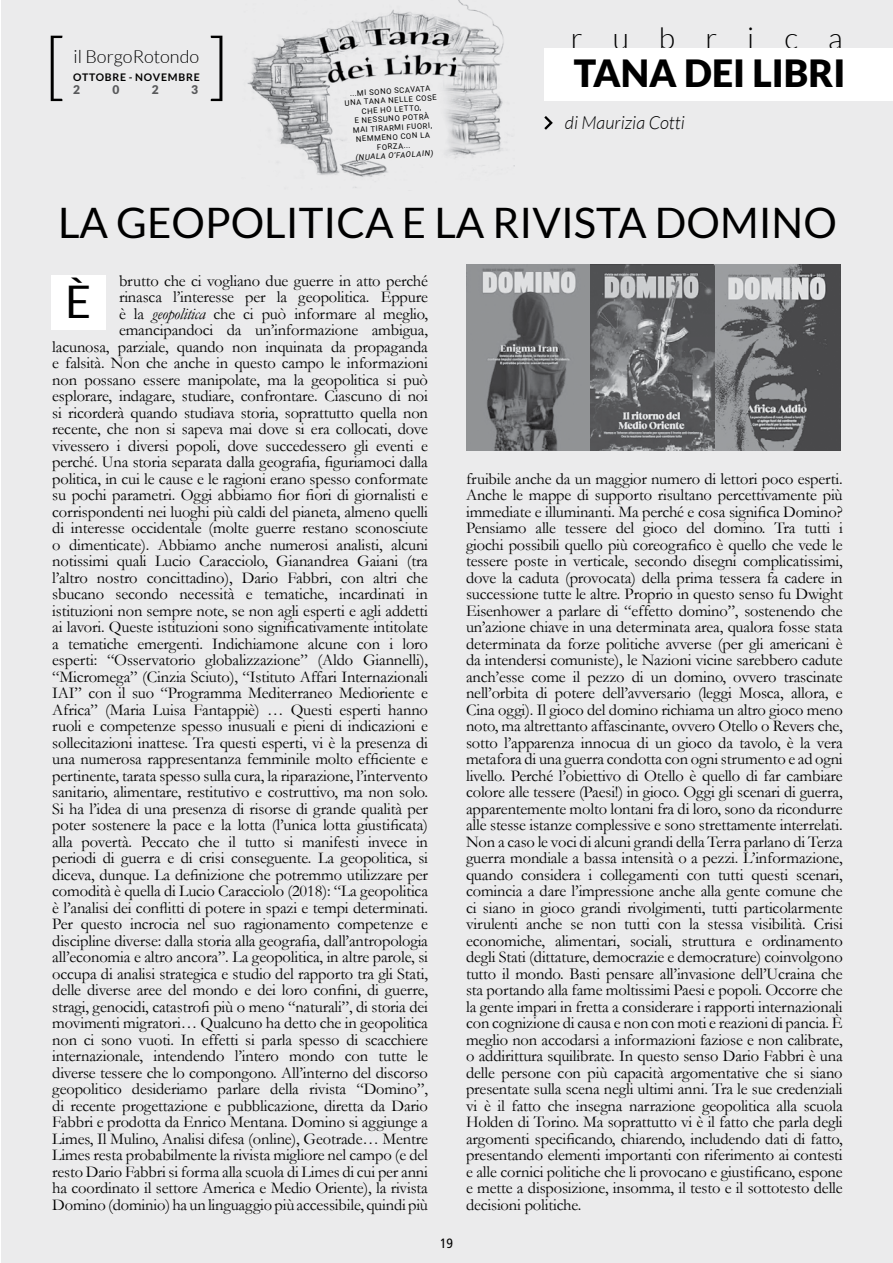
<style>
.page{position:relative;width:893px;height:1263px;background:#fff}
.page>*{position:absolute;margin:0;border:0;box-sizing:border-box;transform-origin:0 0}
.t1{font:300 73.5px "Lato";color:#000}
.t2{font:45px "Lato";color:#000}
.t3{font:42px "Lato";color:#000}
.t4{font:900 37.5px "Lato";color:#000}
.t5{font:300 30px "Lato";letter-spacing:1em;color:#000}
.t6{font:italic 300 18px "Lato";color:#000}
.t7{font:300 18px "Lato";color:#000}
.t8{font:16.5px/16.5px "Garamond";letter-spacing:-.01em;color:#000;text-align:justify}
.t9{font:condensed 13.5px "Frutiger LT Std";color:#000}
.t10{font:900 12px "Lato";color:#58595b}
.t11{font:700 10.5px "Lato";letter-spacing:.075em;color:#000}
.t12{font:7.65px/9.1px "Roboto";color:#000;text-align:center}
.t13{font:italic 7.65px "Roboto";color:#000}
.s1{font-style:italic}
</style>
<div class="page">
<div style="left:1px;top:0;width:892px;height:1263px;background:#ebebec"></div>
<div style="left:544px;top:48px;width:349px;height:52px;background:#fff"></div>
<svg style="left:544px;top:116px;width:9px;height:14px"></svg>
<img style="left:247px;top:0;width:267px;height:188px">
<div style="left:52px;top:275px;width:54px;height:55px;background:#fff"></div>
<img style="left:466px;top:264px;width:124px;height:187px">
<svg style="left:590px;top:264px;width:125px;height:187px;background:#717274"></svg>
<svg style="left:715px;top:264px;width:125px;height:187px;background:#77787a"></svg>
<h1 class="t1" style="left:44px;top:26px;width:24px">[</h1>
<p class="t7" style="left:73px;top:47px;width:127px">il BorgoRotondo</p>
<p class="t11" style="left:73px;top:72px;width:128px">OTTOBRE - NOVEMBRE</p>
<p class="t10" style="left:73px;top:83px;width:8px">2</p>
<p class="t10" style="left:112px;top:83px;width:8px">0</p>
<p class="t10" style="left:152px;top:83px;width:8px">2</p>
<p class="t10" style="left:191px;top:83px;width:8px">3</p>
<p class="t12" style="left:344px;top:89px;width:94px;rotate:-4deg">...MI SONO SCAVATA<br>UNA TANA NELLE COSE<br>CHE HO LETTO,<br>E NESSUNO POTRÀ<br>MAI TIRARMI FUORI,<br>NEMMENO CON LA<br>FORZA...</p>
<p class="t13" style="left:355px;top:153px;width:79px;rotate:-4deg">(NUALA O’FAOLAIN)</p>
<h3 class="t5" style="left:571px;top:22px;width:273px">rubrica</h3>
<h3 class="t4" style="left:574px;top:52px;width:273px">TANA DEI LIBRI</h3>
<p class="t6" style="left:565px;top:113px;width:122px">di Maurizia Cotti</p>
<h3 class="t3" style="left:58px;top:199px;width:780px">LA GEOPOLITICA E LA RIVISTA DOMINO</h3>
<p class="t8" style="left:52px;top:272px;width:377px;text-align:right">brutto che ci vogliano due guerre in atto perché<br>rinasca l’interesse per la geopolitica. Eppure<br>è la <span class="s1">geopolitica</span> che ci può informare al meglio, emancipandoci da un’informazione ambigua,<br>lacunosa, parziale, quando non inquinata da propaganda e falsità. Non che anche in questo campo le informazioni non possano essere manipolate, ma la geopolitica si può esplorare, indagare, studiare, confrontare. Ciascuno di noi si ricorderà quando studiava storia, soprattutto quella non recente, che non si sapeva mai dove si era collocati, dove vivessero i diversi popoli, dove succedessero gli eventi e perché. Una storia separata dalla geografia, figuriamoci dalla politica, in cui le cause e le ragioni erano spesso conformate su pochi parametri. Oggi abbiamo fior fiori di giornalisti e corrispondenti nei luoghi più caldi del pianeta, almeno quelli di interesse occidentale (molte guerre restano sconosciute o dimenticate). Abbiamo anche numerosi analisti, alcuni notissimi quali Lucio Caracciolo, Gianandrea Gaiani (tra l’altro nostro concittadino), Dario Fabbri, con altri che sbucano secondo necessità e tematiche, incardinati in istituzioni non sempre note, se non agli esperti e agli addetti ai lavori. Queste istituzioni sono significativamente intitolate a tematiche emergenti. Indichiamone alcune con i loro esperti: “Osservatorio globalizzazione” (Aldo Giannelli), “Micromega” (Cinzia Sciuto), “Istituto Affari Internazionali IAI” con il suo “Programma Mediterraneo Medioriente e Africa” (Maria Luisa Fantappiè) … Questi esperti hanno ruoli e competenze spesso inusuali e pieni di indicazioni e sollecitazioni inattese. Tra questi esperti, vi è la presenza di una numerosa rappresentanza femminile molto efficiente e pertinente, tarata spesso sulla cura, la riparazione, l’intervento sanitario, alimentare, restitutivo e costruttivo, ma non solo.<br>Si ha l’idea di una presenza di risorse di grande qualità per poter sostenere la pace e la lotta (l’unica lotta giustificata) alla povertà. Peccato che il tutto si manifesti invece in periodi di guerra e di crisi conseguente. La geopolitica, si diceva, dunque. La definizione che potremmo utilizzare per comodità è quella di Lucio Caracciolo (2018): “La geopolitica è l’analisi dei conflitti di potere in spazi e tempi determinati.<br>Per questo incrocia nel suo ragionamento competenze e discipline diverse: dalla storia alla geografia, dall’antropologia all’economia e altro ancora”. La geopolitica, in altre parole, si occupa di analisi strategica e studio del rapporto tra gli Stati, delle diverse aree del mondo e dei loro confini, di guerre, stragi, genocidi, catastrofi più o meno “naturali”, di storia dei movimenti migratori… Qualcuno ha detto che in geopolitica non ci sono vuoti. In effetti si parla spesso di scacchiere internazionale, intendendo l’intero mondo con tutte le diverse tessere che lo compongono. All’interno del discorso geopolitico desideriamo parlare della rivista “Domino”, di recente progettazione e pubblicazione, diretta da Dario Fabbri e prodotta da Enrico Mentana. Domino si aggiunge a Limes, Il Mulino, Analisi difesa (online), Geotrade… Mentre Limes resta probabilmente la rivista migliore nel campo (e del resto Dario Fabbri si forma alla scuola di Limes di cui per anni ha coordinato il settore America e Medio Oriente), la rivista Domino (dominio) ha un linguaggio più accessibile, quindi più</p>
<h2 class="t2" style="left:65px;top:276px;width:28px">È</h2>
<p class="t9" style="left:440px;top:1236px;width:14px">19</p>
<p class="t8" style="left:466px;top:470px;width:378px">fruibile anche da un maggior numero di lettori poco esperti.<br>Anche le mappe di supporto risultano percettivamente più immediate e illuminanti. Ma perché e cosa significa Domino?<br>Pensiamo alle tessere del gioco del domino. Tra tutti i giochi possibili quello più coreografico è quello che vede le tessere poste in verticale, secondo disegni complicatissimi, dove la caduta (provocata) della prima tessera fa cadere in successione tutte le altre. Proprio in questo senso fu Dwight Eisenhower a parlare di “effetto domino”, sostenendo che un’azione chiave in una determinata area, qualora fosse stata determinata da forze politiche avverse (per gli americani è da intendersi comuniste), le Nazioni vicine sarebbero cadute anch’esse come il pezzo di un domino, ovvero trascinate nell’orbita di potere dell’avversario (leggi Mosca, allora, e Cina oggi). Il gioco del domino richiama un altro gioco meno noto, ma altrettanto affascinante, ovvero Otello o Revers che, sotto l’apparenza innocua di un gioco da tavolo, è la vera metafora di una guerra condotta con ogni strumento e ad ogni livello. Perché l’obiettivo di Otello è quello di far cambiare colore alle tessere (Paesi!) in gioco. Oggi gli scenari di guerra, apparentemente molto lontani fra di loro, sono da ricondurre alle stesse istanze complessive e sono strettamente interrelati.<br>Non a caso le voci di alcuni grandi della Terra parlano di Terza guerra mondiale a bassa intensità o a pezzi. L’informazione, quando considera i collegamenti con tutti questi scenari, comincia a dare l’impressione anche alla gente comune che ci siano in gioco grandi rivolgimenti, tutti particolarmente virulenti anche se non tutti con la stessa visibilità. Crisi economiche, alimentari, sociali, struttura e ordinamento degli Stati (dittature, democrazie e democrature) coinvolgono tutto il mondo. Basti pensare all’invasione dell’Ucraina che sta portando alla fame moltissimi Paesi e popoli. Occorre che la gente impari in fretta a considerare i rapporti internazionali con cognizione di causa e non con moti e reazioni di pancia. È meglio non accodarsi a informazioni faziose e non calibrate, o addirittura squilibrate. In questo senso Dario Fabbri è una delle persone con più capacità argomentative che si siano presentate sulla scena negli ultimi anni. Tra le sue credenziali vi è il fatto che insegna narrazione geopolitica alla scuola Holden di Torino. Ma soprattutto vi è il fatto che parla degli argomenti specificando, chiarendo, includendo dati di fatto, presentando elementi importanti con riferimento ai contesti e alle cornici politiche che li provocano e giustificano, espone e mette a disposizione, insomma, il testo e il sottotesto delle decisioni politiche.</p>
</div>
